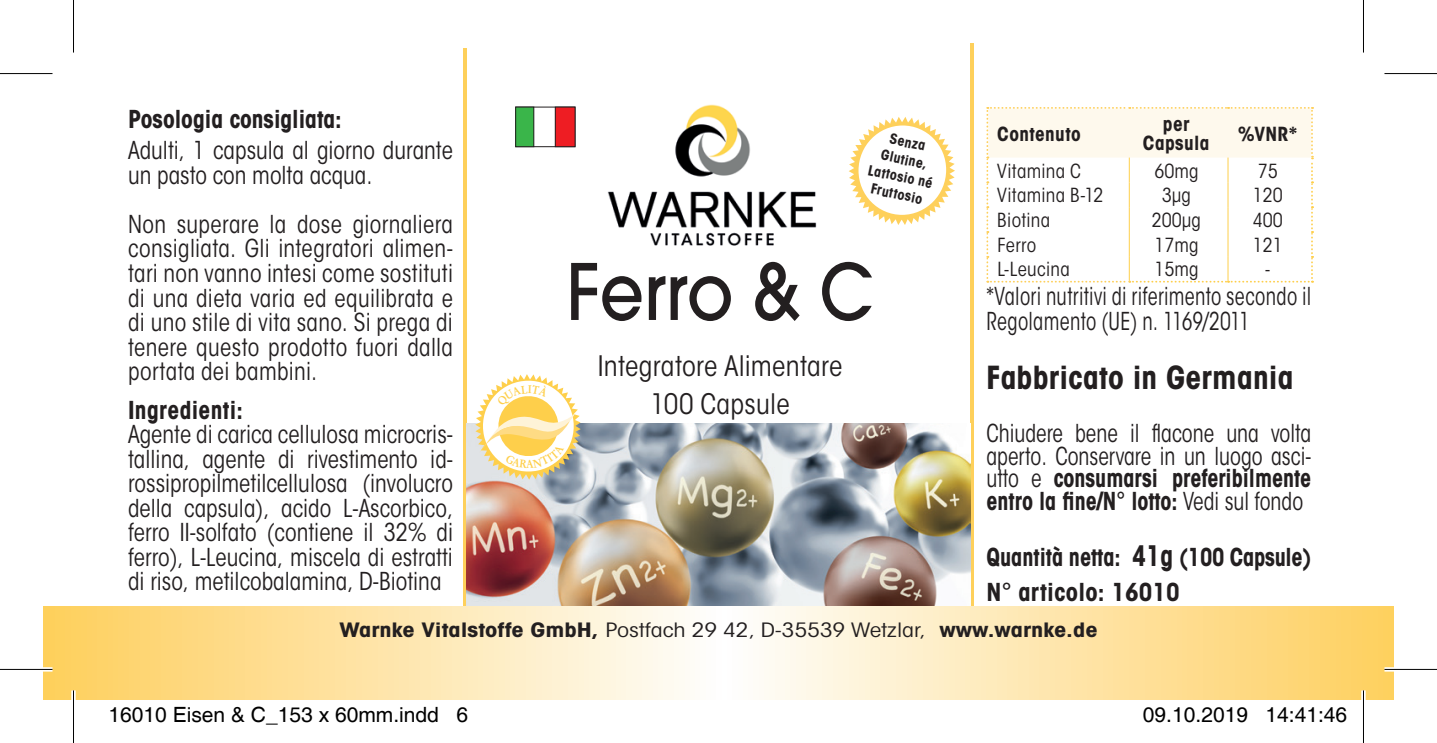
<style>
.page{position:relative;width:1437px;height:743px;background:#fff}
.page>*{position:absolute;margin:0;border:0;box-sizing:border-box;transform-origin:0 0}
.t1{font:500 77px "Avant Garde";letter-spacing:-.005em;color:#231f20;scale:.9 1}
.t2{font:700 31.5px "ITC Avant Garde Got Cd";letter-spacing:.005em;color:#231f20}
.t3{font:28px/37.4px "ITC Avant Garde Got Cd Boo";letter-spacing:.01em;color:#231f20;text-align:center}
.t4{font:24.5px/24.5px "ITC Avant Garde Got Cd Boo";color:#231f20;text-align:justify;scale:.96 1}
.t5{font:24.5px/24.5px "ITC Avant Garde Got Cd Boo";color:#231f20;scale:.85 1}
.t6{font:700 24.5px/22.8px "ITC Avant Garde Got Cd";color:#231f20;scale:.9 1}
.t7{font:24.5px/22.8px "ITC Avant Garde Got Cd Boo";color:#231f20;scale:.9 1}
.t8{font:700 24.5px "ITC Avant Garde Got Cd";color:#231f20;scale:.96 1}
.t9{font:700 24.5px "ITC Avant Garde Got Cd";color:#231f20;scale:.91 1}
.t10{font:700 24.5px "ITC Avant Garde Got Cd";color:#231f20}
.t11{font:21px "Helvetica";color:#000}
.t12{font:700 19.6px "ITC Avant Garde Got Cd";color:#231f20;scale:1.25 1}
.t13{font:19.25px "ITC Avant Garde Got Cd Boo";letter-spacing:.01em;color:#231f20}
.t14{font:700 19.25px/19.2px "ITC Avant Garde Got Cd";letter-spacing:.02em;color:#231f20;text-align:center}
.t15{font:700 14px/17.5px "ITC Avant Garde Got Cd";color:#231f20;text-align:center}
.s1{font-family:"ITC Avant Garde Got Cd Boo";font-weight:400}
.s2{font-size:28px}
</style>
<div class="page">
<hr style="left:970px;top:44px;width:4px;height:632px;background:#fed05b">
<hr style="left:463px;top:48px;width:4px;height:624px;background:#fed05b">
<img style="left:467px;top:423px;width:503px;height:183px">
<svg style="left:44px;top:606px;width:1349px;height:93px;background:#fee6ac"></svg>
<img style="left:607px;top:104px;width:210px;height:142px">
<div style="left:516px;top:107px;width:59px;height:40px;border:1px solid #231f20"></div>
<div style="left:516px;top:107px;width:18px;height:40px;background:#3ab54a"></div>
<div style="left:516px;top:107px;width:18px;height:40px;border:1px solid #231f20"></div>
<div style="left:555px;top:107px;width:20px;height:40px;background:#ee1d23"></div>
<div style="left:555px;top:107px;width:20px;height:40px;border:1px solid #231f20"></div>
<svg style="left:849px;top:117px;width:106px;height:108px"></svg>
<div style="left:858px;top:125px;width:88px;height:90px;background:#fff;border-radius:50%"></div>
<svg style="left:986px;top:107px;width:327px;height:175px"></svg>
<div style="left:0;top:71px;width:52px;height:5px;background:#f6f6f6"></div>
<div style="left:1384px;top:71px;width:53px;height:5px;background:#f6f6f6"></div>
<svg style="left:0;top:667px;width:52px;height:4px"></svg>
<svg style="left:1384px;top:667px;width:53px;height:4px"></svg>
<div style="left:71px;top:690px;width:5px;height:52px;background:#fff"></div>
<hr style="left:1361px;top:690px;width:4px;height:52px;background:#fff">
<hr style="left:0;top:73px;width:52px;height:1px;background:#000">
<hr style="left:1384px;top:73px;width:53px;height:1px;background:#000">
<hr style="left:0;top:668px;width:52px;height:1px;background:#000">
<hr style="left:1384px;top:668px;width:53px;height:1px;background:#000">
<hr style="left:73px;top:0;width:1px;height:53px;background:#000">
<hr style="left:73px;top:690px;width:1px;height:52px;background:#000">
<hr style="left:1363px;top:0;width:1px;height:53px;background:#000">
<hr style="left:1363px;top:690px;width:1px;height:52px;background:#000">
<svg style="left:475px;top:374px;width:106px;height:105px"></svg>
<p class="t8" style="left:128px;top:103px;width:224px">Posologia consigliata:</p>
<p class="t4" style="left:128px;top:138px;width:340px">Adulti, 1 capsula al giorno durante un pasto con molta acqua.</p>
<p class="t4" style="left:128px;top:212px;width:340px">Non superare la dose giornaliera consigliata. Gli integratori alimen&shy;tari non vanno intesi come sostituti di una dieta varia ed equilibrata e di uno stile di vita sano. Si prega di tenere questo prodotto fuori dalla portata dei bambini.</p>
<p class="t8" style="left:128px;top:394px;width:121px">Ingredienti:</p>
<p class="t4" style="left:128px;top:422px;width:340px">Agente di carica cellulosa microcris&shy;tallina, agente di rivestimento id&shy;rossipropilmetilcellulosa (involucro della capsula), acido L-Ascorbico, ferro II-solfato (contiene il 32% di ferro), L-Leucina, miscela di estratti di riso, metilcobalamina, D-Biotina</p>
<p class="t15" style="left:877px;top:127px;width:67px;rotate:12deg">Senza<br>Glutine,<br>Lattosio né<br>Fruttosio</p>
<h1 class="t1" style="left:567px;top:244px;width:343px">Ferro &amp; C</h1>
<p class="t3" style="left:598px;top:347px;width:246px">Integratore Alimentare<br>100 Capsule</p>
<p class="t14" style="left:997px;top:124px;width:85px">Contenuto</p>
<p class="t14" style="left:1143px;top:114px;width:68px">per<br>Capsula</p>
<p class="t14" style="left:1238px;top:124px;width:61px">%VNR*</p>
<p class="t13" style="left:997px;top:159px;width:85px">Vitamina C</p>
<p class="t13" style="left:1154px;top:159px;width:46px">60mg</p>
<p class="t13" style="left:1258px;top:159px;width:22px">75</p>
<p class="t13" style="left:997px;top:184px;width:108px">Vitamina B-12</p>
<p class="t13" style="left:1162px;top:184px;width:31px">3μg</p>
<p class="t13" style="left:1253px;top:184px;width:32px">120</p>
<p class="t13" style="left:997px;top:208px;width:55px">Biotina</p>
<p class="t13" style="left:1152px;top:208px;width:51px">200μg</p>
<p class="t13" style="left:1253px;top:208px;width:32px">400</p>
<p class="t13" style="left:997px;top:233px;width:41px">Ferro</p>
<p class="t13" style="left:1154px;top:233px;width:46px">17mg</p>
<p class="t13" style="left:1253px;top:233px;width:32px">121</p>
<p class="t13" style="left:997px;top:258px;width:74px">L-Leucina</p>
<p class="t13" style="left:1154px;top:258px;width:46px">15mg</p>
<p class="t13" style="left:1265px;top:258px;width:7px">-</p>
<p class="t5" style="left:986px;top:284px;width:383px">*Valori nutritivi di riferimento secondo il<br>Regolamento (UE) n. 1169/2011</p>
<p class="t2" style="left:986px;top:357px;width:308px">Fabbricato in Germania</p>
<p class="t7" style="left:986px;top:421px;width:362px">Chiudere bene il flacone una volta aperto. Conservare in un luogo asci-</p>
<p class="t6" style="left:986px;top:466px;width:362px"><span class="s1">utto e</span> consumarsi preferibilmente entro la fine/N° lotto: <span class="s1">Vedi sul fondo</span></p>
<p class="t9" style="left:986px;top:541px;width:358px">Quantità netta: <span class="s2">41g</span> (100 Capsule)</p>
<p class="t10" style="left:986px;top:576px;width:195px">N° articolo: 16010</p>
<p class="t12" style="left:339px;top:617px;width:608px">Warnke Vitalstoffe GmbH, <span class="s1">Postfach 29 42, D-35539 Wetzlar,</span> www.warnke.de</p>
<p class="t11" style="left:108px;top:702px;width:361px">16010 Eisen &amp; C_153 x 60mm.indd 6</p>
<p class="t11" style="left:1143px;top:702px;width:206px">09.10.2019 14:41:46</p>
</div>
